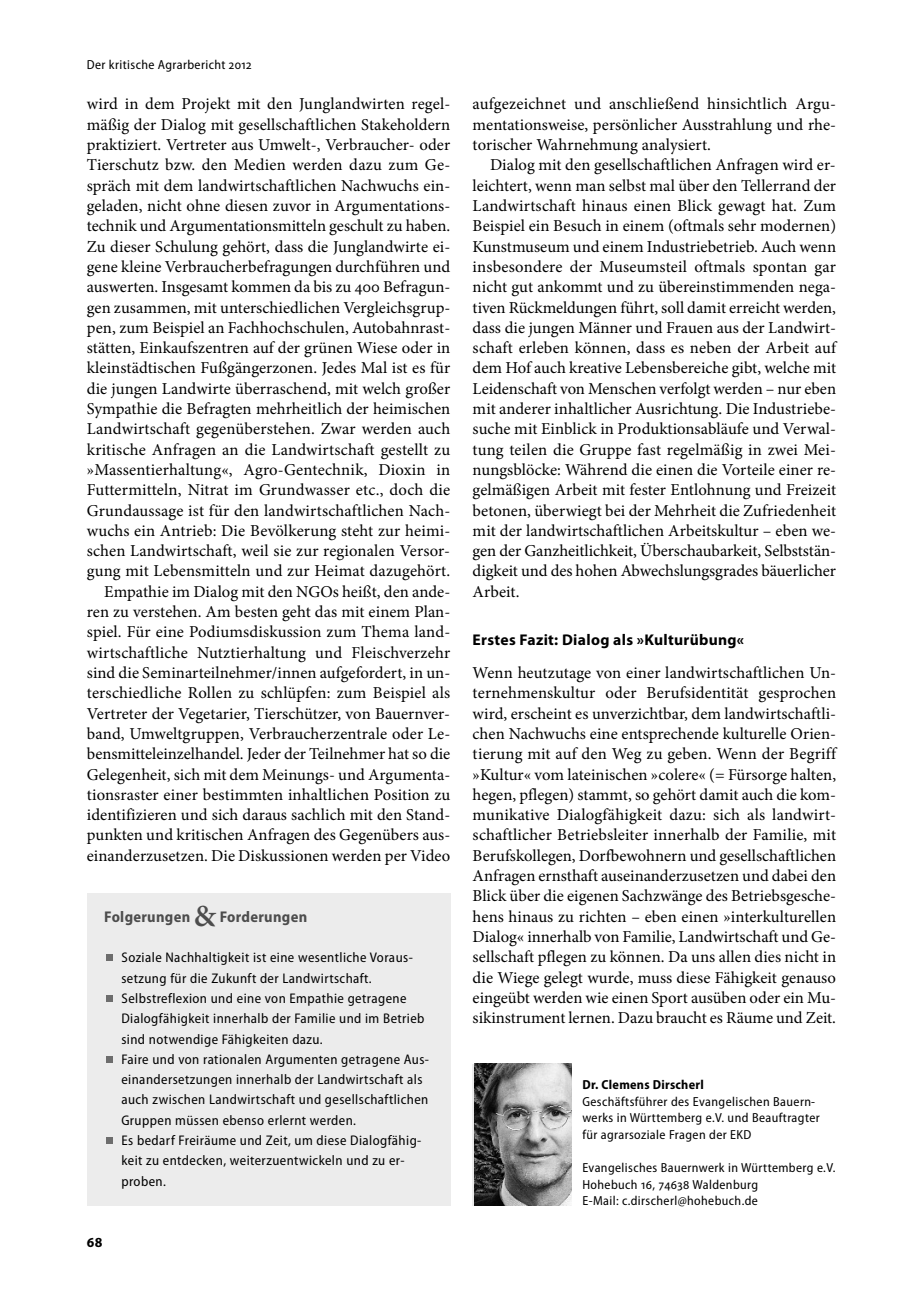
<style>
.page{position:relative;width:918px;height:1315px;background:#fff}
.page>*{position:absolute;margin:0;border:0;box-sizing:border-box;transform-origin:0 0}
.t1{font:16.62px/20.3px "Minion Pro";letter-spacing:.005em;color:#000;text-align:justify}
.t2{font:700 15.58px "Myriad Pro";letter-spacing:.02em;color:#000}
.t3{font:700 semi-condensed 15.58px "Myriad Pro";letter-spacing:.02em;color:#4d4d4d}
.t4{font:semi-condensed 14px/20.3px "Myriad Pro";letter-spacing:.03em;color:#000}
.t5{font:semi-condensed 13.12px/16.6px "Myriad Pro";letter-spacing:.03em;color:#000}
.t6{font:700 semi-condensed 13.12px "Myriad Pro";letter-spacing:.02em;color:#000}
.s1{font-family:"Minion Pro";font-weight:600;font-stretch:normal;font-size:30.8px}
</style>
<div class="page">
<div style="left:87px;top:893px;width:363px;height:312px;background:#ececec"></div>
<div style="left:106px;top:954px;width:7px;height:7px;background:#6d6d6d"></div>
<div style="left:106px;top:995px;width:7px;height:7px;background:#6d6d6d"></div>
<div style="left:106px;top:1056px;width:7px;height:7px;background:#6d6d6d"></div>
<div style="left:106px;top:1137px;width:7px;height:7px;background:#6d6d6d"></div>
<div style="left:472px;top:1064px;width:100px;height:141px;background:#ececec"></div>
<img style="left:474px;top:1064px;width:98px;height:141px">
<p class="t5" style="left:87px;top:57px;width:166px">Der kritische Agrarbericht 2012</p>
<p class="t1" style="left:87px;top:95px;width:365px;text-align:right">wird in dem Projekt mit den Junglandwirten regel&shy;mäßig der Dialog mit gesellschaftlichen Stakeholdern praktiziert. Vertreter aus Umwelt-, Verbraucher- oder Tierschutz bzw. den Medien werden dazu zum Ge&shy;spräch mit dem landwirtschaftlichen Nachwuchs ein&shy;geladen, nicht ohne diesen zuvor in Argumentations&shy;technik und Argumentationsmitteln geschult zu haben.<br>Zu dieser Schulung gehört, dass die Junglandwirte ei&shy;gene kleine Verbraucherbefragungen durchführen und auswerten. Insgesamt kommen da bis zu 400 Befragun&shy;gen zusammen, mit unterschiedlichen Vergleichsgrup&shy;pen, zum Beispiel an Fachhochschulen, Autobahnrast&shy;stätten, Einkaufszentren auf der grünen Wiese oder in kleinstädtischen Fußgängerzonen. Jedes Mal ist es für die jungen Landwirte überraschend, mit welch großer Sympathie die Befragten mehrheitlich der heimischen Landwirtschaft gegenüberstehen. Zwar werden auch kritische Anfragen an die Landwirtschaft gestellt zu »Massentierhaltung«, Agro-Gentechnik, Dioxin in Futtermitteln, Nitrat im Grundwasser etc., doch die Grundaussage ist für den landwirtschaftlichen Nach&shy;wuchs ein Antrieb: Die Bevölkerung steht zur heimi&shy;schen Landwirtschaft, weil sie zur regionalen Versor&shy;gung mit Lebensmitteln und zur Heimat dazugehört.<br>Empathie im Dialog mit den NGOs heißt, den ande&shy;ren zu verstehen. Am besten geht das mit einem Plan&shy;spiel. Für eine Podiumsdiskussion zum Thema land&shy;wirtschaftliche Nutztierhaltung und Fleischverzehr sind die Seminarteilnehmer/innen aufgefordert, in un&shy;terschiedliche Rollen zu schlüpfen: zum Beispiel als Vertreter der Vegetarier, Tierschützer, von Bauernver&shy;band, Umweltgruppen, Verbraucherzentrale oder Le&shy;bensmitteleinzelhandel. Jeder der Teilnehmer hat so die Gelegenheit, sich mit dem Meinungs- und Argumenta&shy;tionsraster einer bestimmten inhaltlichen Position zu identifizieren und sich daraus sachlich mit den Stand&shy;punkten und kritischen Anfragen des Gegenübers aus&shy;einanderzusetzen. Die Diskussionen werden per Video</p>
<p class="t1" style="left:472px;top:95px;width:365px">aufgezeichnet und anschließend hinsichtlich Argu&shy;mentationsweise, persönlicher Ausstrahlung und rhe&shy;torischer Wahrnehmung analysiert.</p>
<p class="t1" style="left:472px;top:156px;width:365px;text-indent:17px">Dialog mit den gesellschaftlichen Anfragen wird er&shy;leichtert, wenn man selbst mal über den Tellerrand der Landwirtschaft hinaus einen Blick gewagt hat. Zum Beispiel ein Besuch in einem (oftmals sehr modernen)<br>Kunstmuseum und einem Industriebetrieb. Auch wenn insbesondere der Museumsteil oftmals spontan gar nicht gut ankommt und zu übereinstimmenden nega&shy;tiven Rückmeldungen führt, soll damit erreicht werden, dass die jungen Männer und Frauen aus der Landwirt&shy;schaft erleben können, dass es neben der Arbeit auf dem Hof auch kreative Lebensbereiche gibt, welche mit Leidenschaft von Menschen verfolgt werden – nur eben mit anderer inhaltlicher Ausrichtung. Die Industriebe&shy;suche mit Einblick in Produktionsabläufe und Verwal&shy;tung teilen die Gruppe fast regelmäßig in zwei Mei&shy;nungsblöcke: Während die einen die Vorteile einer re&shy;gelmäßigen Arbeit mit fester Entlohnung und Freizeit betonen, überwiegt bei der Mehrheit die Zufriedenheit mit der landwirtschaftlichen Arbeitskultur – eben we&shy;gen der Ganzheitlichkeit, Überschaubarkeit, Selbststän&shy;digkeit und des hohen Abwechslungsgrades bäuerlicher Arbeit.</p>
<p class="t2" style="left:472px;top:634px;width:273px">Erstes Fazit: Dialog als »Kulturübung«</p>
<p class="t1" style="left:472px;top:664px;width:365px">Wenn heutzutage von einer landwirtschaftlichen Un&shy;ternehmenskultur oder Berufsidentität gesprochen wird, erscheint es unverzichtbar, dem landwirtschaftli&shy;chen Nachwuchs eine entsprechende kulturelle Orien&shy;tierung mit auf den Weg zu geben. Wenn der Begriff »Kultur« vom lateinischen »colere« (= Fürsorge halten, hegen, pflegen) stammt, so gehört damit auch die kom&shy;munikative Dialogfähigkeit dazu: sich als landwirt&shy;schaftlicher Betriebsleiter innerhalb der Familie, mit Berufskollegen, Dorfbewohnern und gesellschaftlichen Anfragen ernsthaft auseinanderzusetzen und dabei den Blick über die eigenen Sachzwänge des Betriebsgesche&shy;hens hinaus zu richten – eben einen »interkulturellen Dialog« innerhalb von Familie, Landwirtschaft und Ge&shy;sellschaft pflegen zu können. Da uns allen dies nicht in die Wiege gelegt wurde, muss diese Fähigkeit genauso eingeübt werden wie einen Sport ausüben oder ein Mu&shy;sikinstrument lernen. Dazu braucht es Räume und Zeit.</p>
<p class="t3" style="left:104px;top:910px;width:204px">Folgerungen <span class="s1">&amp;</span> Forderungen</p>
<p class="t4" style="left:121px;top:948px;width:309px">Soziale Nachhaltigkeit ist eine wesentliche Voraus&shy;setzung für die Zukunft der Landwirtschaft.<br>Selbstreflexion und eine von Empathie getragene Dialogfähigkeit innerhalb der Familie und im Betrieb sind notwendige Fähigkeiten dazu.<br>Faire und von rationalen Argumenten getragene Aus&shy;einandersetzungen innerhalb der Landwirtschaft als auch zwischen Landwirtschaft und gesellschaftlichen Gruppen müssen ebenso erlernt werden.<br>Es bedarf Freiräume und Zeit, um diese Dialogfähig&shy;keit zu entdecken, weiterzuentwickeln und zu er&shy;proben.</p>
<p class="t6" style="left:582px;top:1079px;width:123px">Dr. Clemens Dirscherl</p>
<p class="t5" style="left:582px;top:1094px;width:239px">Geschäftsführer des Evangelischen Bauern&shy;werks in Württemberg e.V. und Beauftragter für agrarsoziale Fragen der EKD</p>
<p class="t5" style="left:582px;top:1160px;width:254px">Evangelisches Bauernwerk in Württemberg e.V.<br>Hohebuch 16, 74638 Waldenburg<br>E-Mail: c.dirscherl@hohebuch.de</p>
</div>
